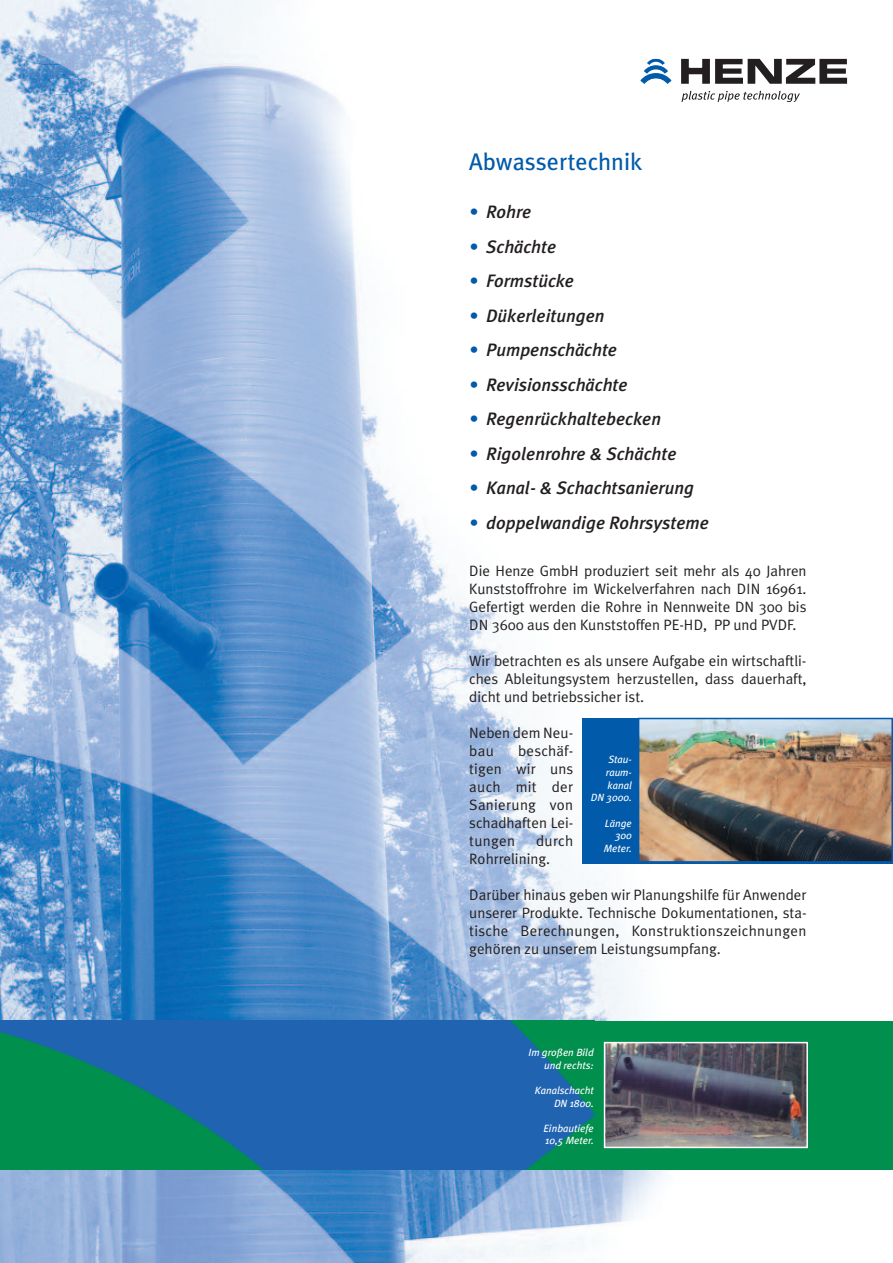
<style>
.page{position:relative;width:893px;height:1263px;background:#fff}
.page>*{position:absolute;margin:0;border:0;box-sizing:border-box;transform-origin:0 0}
.t1{font:24px "Meta Plus";color:#015aaa}
.t2{font:italic 500 18px "Meta Plus";color:#231f20}
.t3{font:15px/18px "Meta Plus Normal";color:#231f20;text-align:justify}
.t4{font:italic 10.5px/12.6px "Meta Plus";color:#fff;text-align:right}
.s1{color:#015aaa}
</style>
<div class="page">
<img style="left:0;top:0;width:680px;height:1263px">
<div style="left:0;top:1020px;width:893px;height:149px;background:#008f4d"></div>
<img style="left:0;top:1020px;width:594px;height:149px">
<svg style="left:681px;top:59px;width:166px;height:25px"></svg>
<svg style="left:640px;top:59px;width:32px;height:25px"></svg>
<svg style="left:681px;top:91px;width:119px;height:11px"></svg>
<img style="left:607px;top:1045px;width:198px;height:100px">
<div style="left:604px;top:1042px;width:204px;height:106px;border:2px solid #fff"></div>
<div style="left:582px;top:718px;width:311px;height:145px;background:#015aaa"></div>
<img style="left:641px;top:721px;width:249px;height:139px">
<div style="left:638px;top:718px;width:255px;height:145px;border:2px solid #015aaa"></div>
<h1 class="t1" style="left:469px;top:148px;width:174px">Abwassertechnik</h1>
<p class="t2" style="left:469px;top:201px;width:63px"><span class="s1">•</span> Rohre</p>
<p class="t2" style="left:469px;top:236px;width:88px"><span class="s1">•</span> Schächte</p>
<p class="t2" style="left:469px;top:270px;width:106px"><span class="s1">•</span> Formstücke</p>
<p class="t2" style="left:469px;top:305px;width:137px"><span class="s1">•</span> Dükerleitungen</p>
<p class="t2" style="left:469px;top:339px;width:149px"><span class="s1">•</span> Pumpenschächte</p>
<p class="t2" style="left:469px;top:374px;width:160px"><span class="s1">•</span> Revisionsschächte</p>
<p class="t2" style="left:469px;top:408px;width:193px"><span class="s1">•</span> Regenrückhaltebecken</p>
<p class="t2" style="left:469px;top:443px;width:209px"><span class="s1">•</span> Rigolenrohre &amp; Schächte</p>
<p class="t2" style="left:469px;top:477px;width:226px"><span class="s1">•</span> Kanal- &amp; Schachtsanierung</p>
<p class="t2" style="left:469px;top:512px;width:241px"><span class="s1">•</span> doppelwandige Rohrsysteme</p>
<p class="t3" style="left:469px;top:562px;width:339px">Die Henze GmbH produziert seit mehr als 40 Jahren Kunststoffrohre im Wickelverfahren nach DIN 16961.<br>Gefertigt werden die Rohre in Nennweite DN 300 bis DN 3600 aus den Kunststoffen PE-HD, PP und PVDF.</p>
<p class="t3" style="left:469px;top:652px;width:339px">Wir betrachten es als unsere Aufgabe ein wirtschaftli&shy;ches Ableitungsystem herzustellen, dass dauerhaft, dicht und betriebssicher ist.</p>
<p class="t3" style="left:469px;top:724px;width:105px">Neben dem Neu&shy;bau</p>
<p class="t3" style="left:469px;top:742px;width:106px;text-indent:49px">beschäf&shy;tigen wir uns auch mit der Sanierung von schadhaften Lei&shy;tungen</p>
<p class="t4" style="left:591px;top:753px;width:42px">Stau&shy;raum&shy;kanal<br>DN 3000.</p>
<p class="t4" style="left:604px;top:816px;width:30px">Länge<br>300<br>Meter.</p>
<p class="t3" style="left:469px;top:832px;width:105px;text-indent:67px">durch<br>Rohrrelining.</p>
<p class="t3" style="left:469px;top:886px;width:339px">Darüber hinaus geben wir Planungshilfe für Anwender unserer Produkte. Technische Dokumentationen, sta&shy;tische Berechnungen, Konstruktionszeichnungen gehören zu unserem Leistungsumpfang.</p>
<p class="t4" style="left:528px;top:1046px;width:67px">Im großen Bild und rechts:</p>
<p class="t4" style="left:535px;top:1084px;width:61px">Kanalschacht<br>DN 1800.</p>
<p class="t4" style="left:543px;top:1122px;width:52px;text-align:left">Einbautiefe<br>10,5 Meter.</p>
</div>
